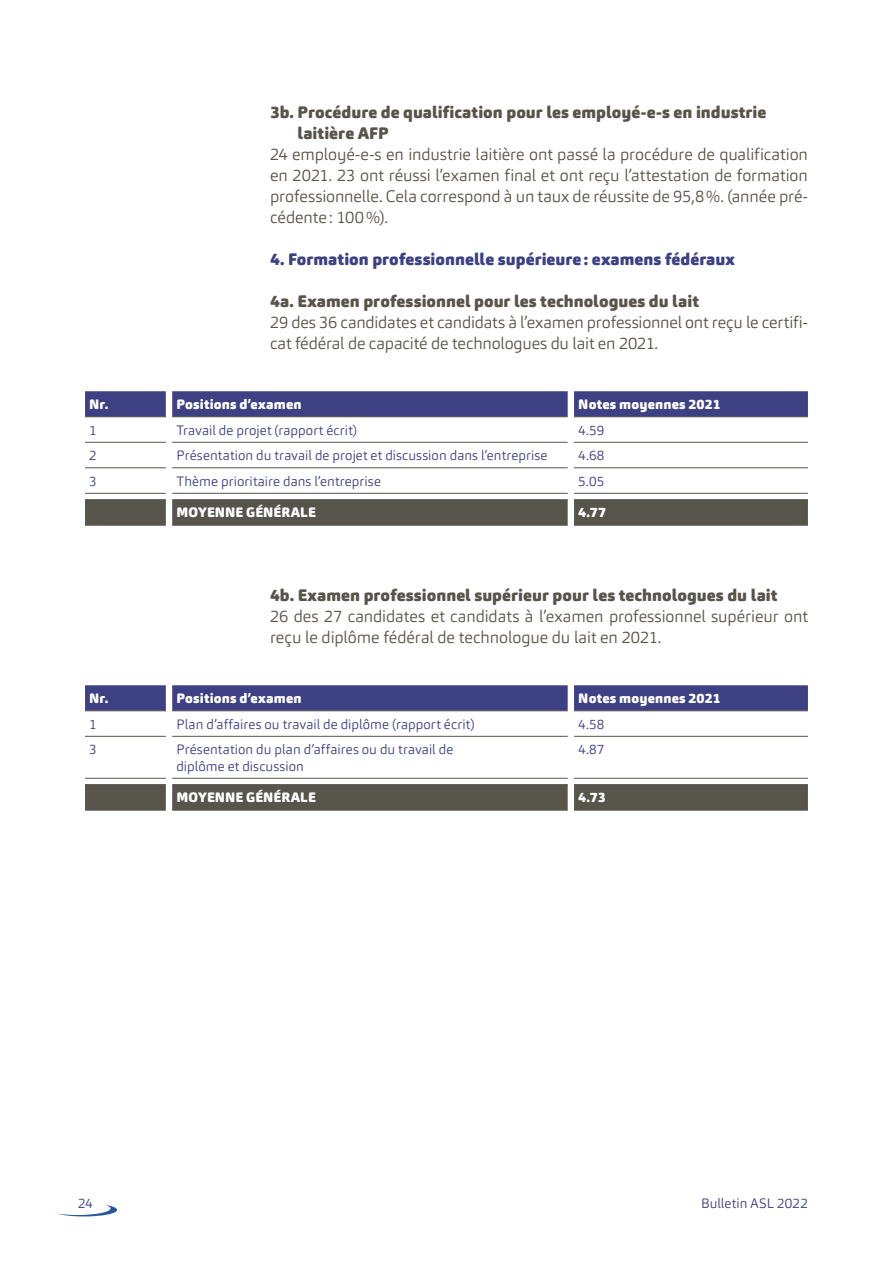
<style>
.page{position:relative;width:893px;height:1263px;background:#fff}
.page>*{position:absolute;margin:0;border:0;box-sizing:border-box;transform-origin:0 0}
.gt{font:300 16.5px/21px "Carnas";letter-spacing:-.005em;color:#57544b}
.ut{font:900 16.5px/21px "Carnas";letter-spacing:.005em;color:#57544b}
.ut-2{font:900 16.5px "Carnas";letter-spacing:.005em;color:#3d4083}
.Tabelle{font:300 13.5px/16.5px "Carnas";letter-spacing:.005em;color:#3d4083}
.Tabelle-2{font:900 13.5px "Carnas";letter-spacing:.01em;color:#fff}
</style>
<div class="page">
<svg style="left:57px;top:1205px;width:60px;height:11px"></svg>
<div style="left:11px;top:1168px;width:94px;height:42px;background:#fff"></div>
<div style="left:85px;top:391px;width:723px;height:25px;background:#3d4083"></div>
<div style="left:85px;top:500px;width:723px;height:25px;background:#57544b"></div>
<hr style="left:574px;top:416px;width:234px;height:1px;background:#57544b">
<hr style="left:574px;top:442px;width:234px;height:1px;background:#57544b">
<hr style="left:574px;top:467px;width:234px;height:1px;background:#57544b">
<hr style="left:574px;top:493px;width:234px;height:1px;background:#57544b">
<hr style="left:574px;top:499px;width:234px;height:1px;background:#57544b">
<hr style="left:574px;top:525px;width:234px;height:1px;background:#57544b">
<hr style="left:172px;top:416px;width:396px;height:1px;background:#57544b">
<hr style="left:172px;top:442px;width:396px;height:1px;background:#57544b">
<hr style="left:172px;top:467px;width:396px;height:1px;background:#57544b">
<hr style="left:172px;top:493px;width:396px;height:1px;background:#57544b">
<hr style="left:172px;top:499px;width:396px;height:1px;background:#57544b">
<hr style="left:172px;top:525px;width:396px;height:1px;background:#57544b">
<hr style="left:85px;top:416px;width:81px;height:1px;background:#57544b">
<hr style="left:85px;top:442px;width:81px;height:1px;background:#57544b">
<hr style="left:85px;top:467px;width:81px;height:1px;background:#57544b">
<hr style="left:85px;top:493px;width:81px;height:1px;background:#57544b">
<hr style="left:85px;top:499px;width:81px;height:1px;background:#57544b">
<hr style="left:85px;top:525px;width:81px;height:1px;background:#57544b">
<div style="left:85px;top:685px;width:723px;height:25px;background:#3d4083"></div>
<div style="left:85px;top:785px;width:723px;height:25px;background:#57544b"></div>
<hr style="left:574px;top:710px;width:234px;height:1px;background:#57544b">
<hr style="left:574px;top:736px;width:234px;height:1px;background:#57544b">
<hr style="left:574px;top:778px;width:234px;height:1px;background:#57544b">
<hr style="left:574px;top:784px;width:234px;height:1px;background:#57544b">
<hr style="left:574px;top:810px;width:234px;height:1px;background:#57544b">
<hr style="left:172px;top:710px;width:396px;height:1px;background:#57544b">
<hr style="left:172px;top:736px;width:396px;height:1px;background:#57544b">
<hr style="left:172px;top:778px;width:396px;height:1px;background:#57544b">
<hr style="left:172px;top:784px;width:396px;height:1px;background:#57544b">
<hr style="left:172px;top:810px;width:396px;height:1px;background:#57544b">
<hr style="left:85px;top:710px;width:81px;height:1px;background:#57544b">
<hr style="left:85px;top:736px;width:81px;height:1px;background:#57544b">
<hr style="left:85px;top:778px;width:81px;height:1px;background:#57544b">
<hr style="left:85px;top:784px;width:81px;height:1px;background:#57544b">
<hr style="left:85px;top:810px;width:81px;height:1px;background:#57544b">
<p class="ut" style="left:298px;top:102px;width:470px;text-indent:-28px">3b. Procédure de qualification pour les employé-e-s en industrie laitière AFP</p>
<p class="gt" style="left:270px;top:144px;width:539px;text-align:justify">24 employé-e-s en industrie laitière ont passé la procédure de qualification en 2021. 23 ont réussi l’examen final et ont reçu l’attestation de formation professionnelle. Cela correspond à un taux de réussite de 95,8%. (année pré&shy;cédente: 100%).</p>
<p class="ut-2" style="left:270px;top:249px;width:466px">4. Formation professionnelle supérieure: examens fédéraux</p>
<p class="ut" style="left:270px;top:291px;width:430px">4a. Examen professionnel pour les technologues du lait</p>
<p class="gt" style="left:270px;top:312px;width:539px">29 des 36 candidates et candidats à l’examen professionnel ont reçu le certifi&shy;cat fédéral de capacité de technologues du lait en 2021.</p>
<p class="Tabelle-2" style="left:89px;top:396px;width:20px">Nr.</p>
<p class="Tabelle-2" style="left:176px;top:396px;width:127px">Positions d’examen</p>
<p class="Tabelle-2" style="left:578px;top:396px;width:144px">Notes moyennes 2021</p>
<p class="Tabelle" style="left:89px;top:421px;width:9px">1</p>
<p class="Tabelle" style="left:176px;top:421px;width:182px">Travail de projet (rapport écrit)</p>
<p class="Tabelle" style="left:578px;top:421px;width:27px">4.59</p>
<p class="Tabelle" style="left:89px;top:447px;width:9px">2</p>
<p class="Tabelle" style="left:176px;top:447px;width:373px">Présentation du travail de projet et discussion dans l’entreprise</p>
<p class="Tabelle" style="left:578px;top:447px;width:28px">4.68</p>
<p class="Tabelle" style="left:89px;top:472px;width:9px">3</p>
<p class="Tabelle" style="left:176px;top:472px;width:206px">Thème prioritaire dans l’entreprise</p>
<p class="Tabelle" style="left:578px;top:472px;width:28px">5.05</p>
<p class="Tabelle-2" style="left:176px;top:504px;width:141px">MOYENNE GÉNÉRALE</p>
<p class="Tabelle-2" style="left:578px;top:504px;width:29px">4.77</p>
<p class="ut" style="left:270px;top:585px;width:509px">4b. Examen professionnel supérieur pour les technologues du lait</p>
<p class="gt" style="left:270px;top:606px;width:539px">26 des 27 candidates et candidats à l’examen professionnel supérieur ont reçu le diplôme fédéral de technologue du lait en 2021.</p>
<p class="Tabelle-2" style="left:89px;top:690px;width:20px">Nr.</p>
<p class="Tabelle-2" style="left:176px;top:690px;width:127px">Positions d’examen</p>
<p class="Tabelle-2" style="left:578px;top:690px;width:144px">Notes moyennes 2021</p>
<p class="Tabelle" style="left:89px;top:715px;width:9px">1</p>
<p class="Tabelle" style="left:176px;top:715px;width:300px">Plan d’affaires ou travail de diplôme (rapport écrit)</p>
<p class="Tabelle" style="left:578px;top:715px;width:28px">4.58</p>
<p class="Tabelle" style="left:89px;top:741px;width:9px">3</p>
<p class="Tabelle" style="left:176px;top:741px;width:278px">Présentation du plan d’affaires ou du travail de diplôme et discussion</p>
<p class="Tabelle" style="left:578px;top:741px;width:28px">4.87</p>
<p class="Tabelle-2" style="left:176px;top:789px;width:141px">MOYENNE GÉNÉRALE</p>
<p class="Tabelle-2" style="left:578px;top:789px;width:29px">4.73</p>
<p class="Tabelle" style="left:78px;top:1195px;width:16px">24</p>
<p class="Tabelle" style="left:701px;top:1195px;width:108px">Bulletin ASL 2022</p>
</div>
